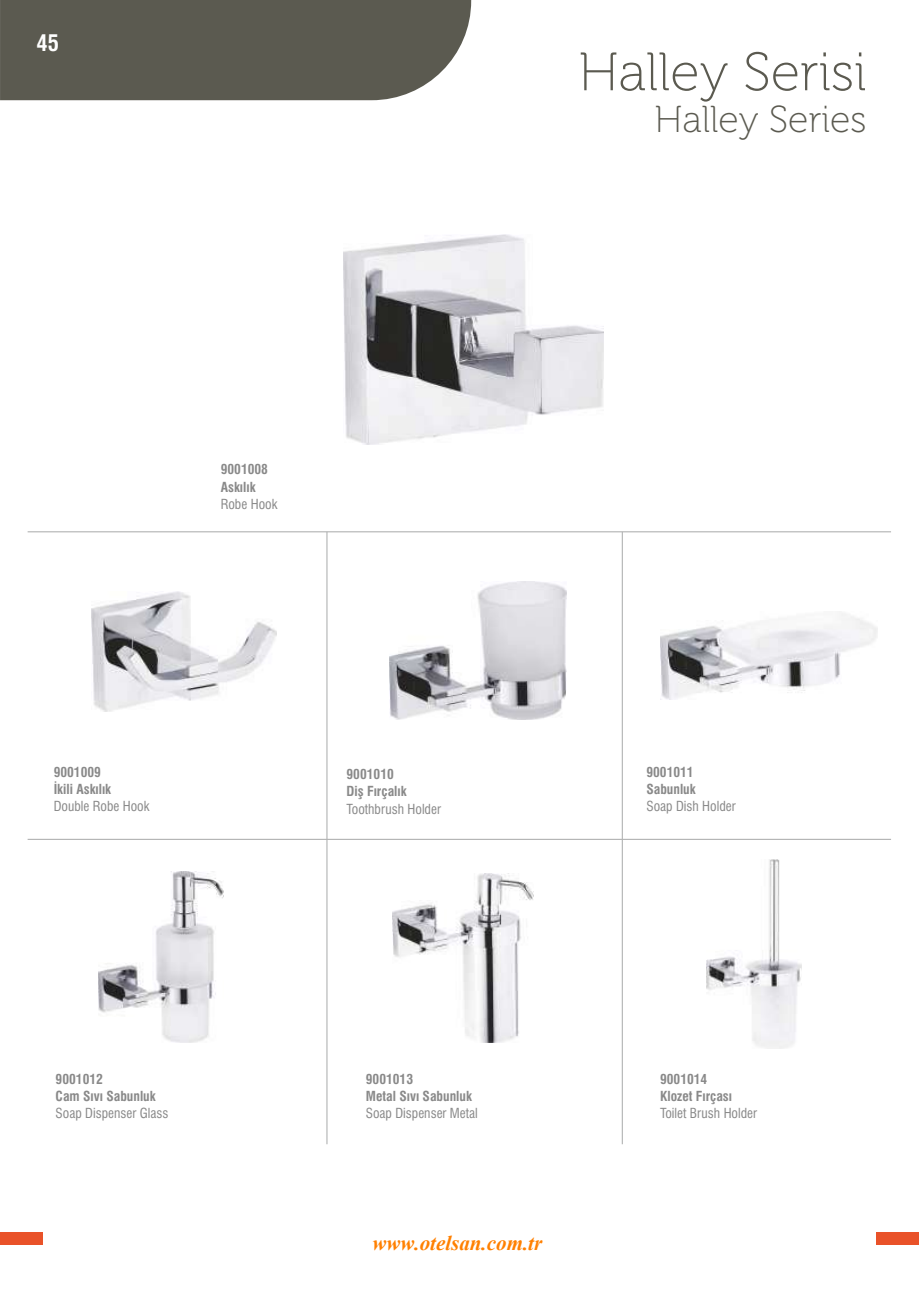
<style>
.page{position:relative;width:919px;height:1289px;background:#fff}
.page>*{position:absolute;margin:0;border:0;box-sizing:border-box;transform-origin:0 0}
.t1{font:54px "Museo 100";color:#5b5a50}
.t2{font:37.5px "Museo 100";color:#5b5a50}
.t3{font:700 condensed 22.5px "Swiss 721 BT";color:#fefefe}
.t4{font:italic 700 21px "Times New Roman";color:#ff8000}
.t5{font:700 condensed 13.5px/17.4px "Swiss 721 BT";color:#898989}
.t6{font:condensed 13.5px "Swiss 721 BT";color:#898989}
</style>
<div class="page">
<hr style="left:28px;top:838px;width:863px;height:2px;background:#b2b3b3">
<hr style="left:326px;top:532px;width:1px;height:612px;background:#b2b3b3">
<hr style="left:621px;top:532px;width:2px;height:612px;background:#b2b3b3">
<hr style="left:28px;top:531px;width:863px;height:1px;background:#b2b3b3">
<div style="left:876px;top:1232px;width:42px;height:12px;background:#e95229"></div>
<div style="left:0;top:1232px;width:43px;height:12px;background:#e95229"></div>
<div style="left:0;top:0;width:471px;height:100px;background:#5b5a50"></div>
<img style="left:344px;top:235px;width:260px;height:209px">
<img style="left:91px;top:591px;width:185px;height:120px">
<img style="left:390px;top:581px;width:176px;height:138px">
<img style="left:660px;top:613px;width:216px;height:87px">
<img style="left:706px;top:859px;width:95px;height:189px">
<img style="left:99px;top:871px;width:125px;height:171px">
<img style="left:392px;top:873px;width:141px;height:169px">
<h3 class="t3" style="left:36px;top:34px;width:24px">45</h3>
<h1 class="t1" style="left:578px;top:50px;width:290px">Halley Serisi</h1>
<h2 class="t2" style="left:654px;top:104px;width:213px">Halley Series</h2>
<p class="t5" style="left:221px;top:462px;width:49px">9001008<br>Askılık</p>
<p class="t6" style="left:221px;top:499px;width:58px">Robe Hook</p>
<p class="t5" style="left:54px;top:764px;width:59px">9001009<br>İkili Askılık</p>
<p class="t6" style="left:54px;top:801px;width:97px">Double Robe Hook</p>
<p class="t5" style="left:346px;top:766px;width:61px">9001010<br>Diş Fırçalık</p>
<p class="t6" style="left:346px;top:803px;width:96px">Toothbrush Holder</p>
<p class="t5" style="left:56px;top:1071px;width:101px">9001012<br>Cam Sıvı Sabunluk</p>
<p class="t6" style="left:56px;top:1108px;width:114px">Soap Dispenser Glass</p>
<p class="t5" style="left:366px;top:1071px;width:108px">9001013<br>Metal Sıvı Sabunluk</p>
<p class="t6" style="left:366px;top:1108px;width:113px">Soap Dispenser Metal</p>
<h3 class="t4" style="left:372px;top:1228px;width:171px">www.otelsan.com.tr</h3>
<p class="t5" style="left:646px;top:764px;width:51px">9001011<br>Sabunluk</p>
<p class="t6" style="left:646px;top:801px;width:91px">Soap Dish Holder</p>
<p class="t5" style="left:660px;top:1071px;width:74px">9001014<br>Klozet Fırçası</p>
<p class="t6" style="left:660px;top:1108px;width:98px">Toilet Brush Holder</p>
</div>
